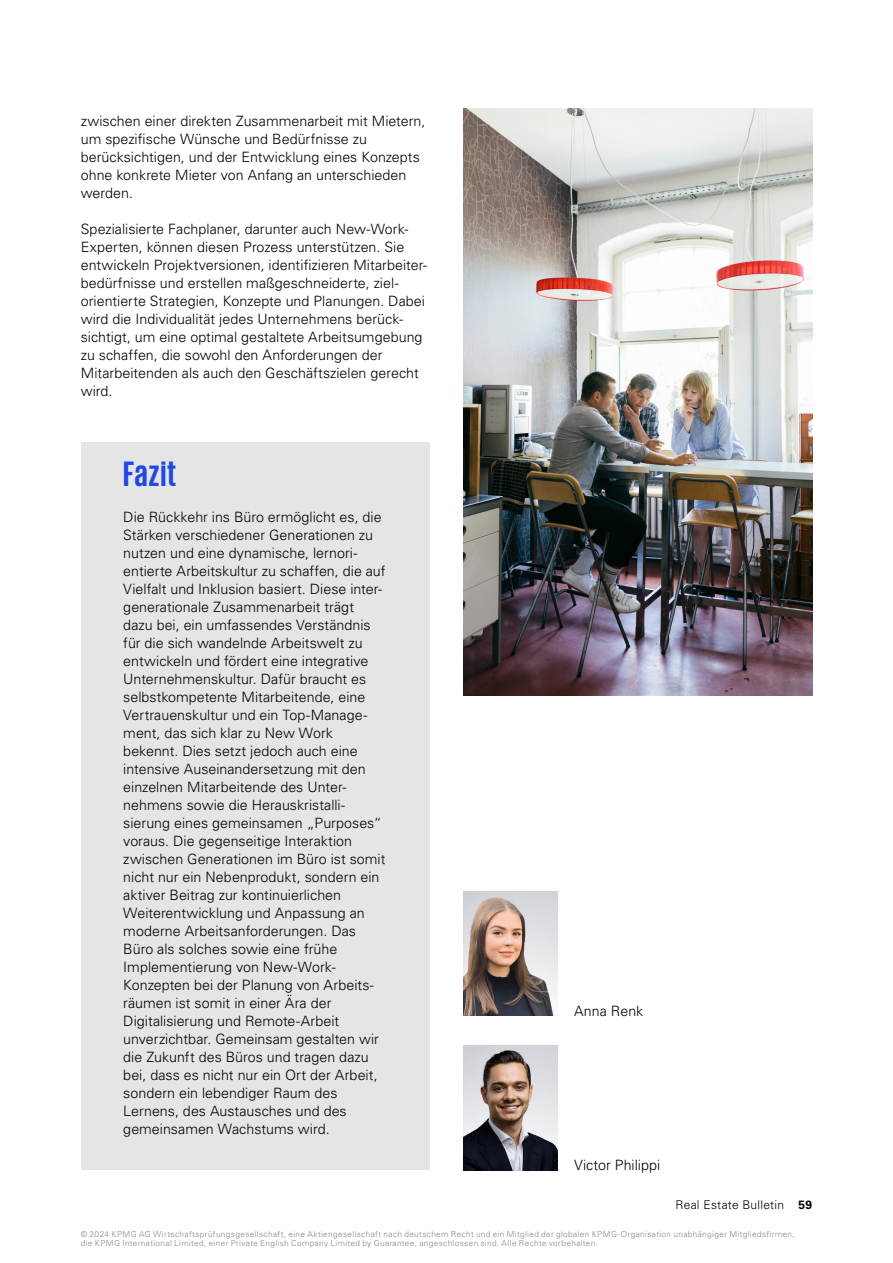
<style>
.page{position:relative;width:893px;height:1263px;background:#fff}
.page>*{position:absolute;margin:0;border:0;box-sizing:border-box;transform-origin:0 0}
.Infobox_Headline_Cobalt___KPMG_Bold_24pt{font:700 36px "KPMG";letter-spacing:.02em;color:#1e49e2}
.Copytext_schwarz___Univers_Light{font:300 14.25px/18px "Univers LT Std";color:#000}
.Titel_Zusätzliche_Informationen_weiss___{font:300 14.25px "Univers LT Std";color:#000}
.t1{font:300 12px "Univers LT Std";letter-spacing:.02em;color:#000}
.t2{font:300 8.25px/9px "Univers LT Std";letter-spacing:.045em;color:#878787}
.s1{font-weight:700}
</style>
<div class="page">
<div style="left:81px;top:442px;width:348px;height:728px;background:#e5e5e5"></div>
<img style="left:463px;top:1045px;width:94px;height:125px">
<img style="left:463px;top:891px;width:94px;height:125px">
<img style="left:463px;top:108px;width:349px;height:587px">
<p class="Copytext_schwarz___Univers_Light" style="left:81px;top:112px;width:346px">zwischen einer direkten Zusammenarbeit mit Mietern, um spezifische Wünsche und Bedürfnisse zu berücksichtigen, und der Entwicklung eines Konzepts ohne konkrete Mieter von Anfang an unterschieden werden.</p>
<p class="Copytext_schwarz___Univers_Light" style="left:81px;top:220px;width:348px">Spezialisierte Fachplaner, darunter auch New-Work-Experten, können diesen Prozess unterstützen. Sie entwickeln Projektversionen, identifizieren Mitarbeiter&shy;bedürfnisse und erstellen maßgeschneiderte, ziel&shy;orientierte Strategien, Konzepte und Planungen. Dabei wird die Individualität jedes Unternehmens berück&shy;sichtigt, um eine optimal gestaltete Arbeitsumgebung zu schaffen, die sowohl den Anforderungen der Mitarbeitenden als auch den Geschäftszielen gerecht wird.</p>
<p class="Infobox_Headline_Cobalt___KPMG_Bold_24pt" style="left:123px;top:456px;width:54px">Fazit</p>
<p class="Copytext_schwarz___Univers_Light" style="left:123px;top:508px;width:264px">Die Rückkehr ins Büro ermöglicht es, die Stärken verschiedener Generationen zu nutzen und eine dynamische, lernori&shy;entierte Arbeitskultur zu schaffen, die auf Vielfalt und Inklusion basiert. Diese inter&shy;generationale Zusammenarbeit trägt dazu bei, ein umfassendes Verständnis für die sich wandelnde Arbeitswelt zu entwickeln und fördert eine integrative Unternehmenskultur. Dafür braucht es selbstkompetente Mitarbeitende, eine Vertrauenskultur und ein Top-Manage&shy;ment, das sich klar zu New Work bekennt. Dies setzt jedoch auch eine intensive Auseinandersetzung mit den einzelnen Mitarbeitende des Unter&shy;nehmens sowie die Herauskristalli&shy;sierung eines gemeinsamen „Purposes“ voraus. Die gegenseitige Interaktion zwischen Generationen im Büro ist somit nicht nur ein Nebenprodukt, sondern ein aktiver Beitrag zur kontinuierlichen Weiterentwicklung und Anpassung an moderne Arbeitsanforderungen. Das Büro als solches sowie eine frühe Implementierung von New-Work-Konzepten bei der Planung von Arbeits&shy;räumen ist somit in einer Ära der Digitalisierung und Remote-Arbeit unverzichtbar. Gemeinsam gestalten wir die Zukunft des Büros und tragen dazu bei, dass es nicht nur ein Ort der Arbeit, sondern ein lebendiger Raum des Lernens, des Austausches und des gemeinsamen Wachstums wird.</p>
<p class="Titel_Zusätzliche_Informationen_weiss___" style="left:574px;top:1002px;width:71px">Anna Renk</p>
<p class="Titel_Zusätzliche_Informationen_weiss___" style="left:574px;top:1156px;width:88px">Victor Philippi</p>
<p class="t1" style="left:675px;top:1197px;width:138px">Real Estate Bulletin <span class="s1">59</span></p>
<p class="t2" style="left:81px;top:1229px;width:715px">© 2024 KPMG AG Wirtschaftsprüfungsgesellschaft, eine Aktiengesellschaft nach deutschem Recht und ein Mitglied der globalen KPMG-Organisation unabhängiger Mitgliedsfirmen, die KPMG International Limited, einer Private English Company Limited by Guarantee, angeschlossen sind. Alle Rechte vorbehalten.</p>
</div>
